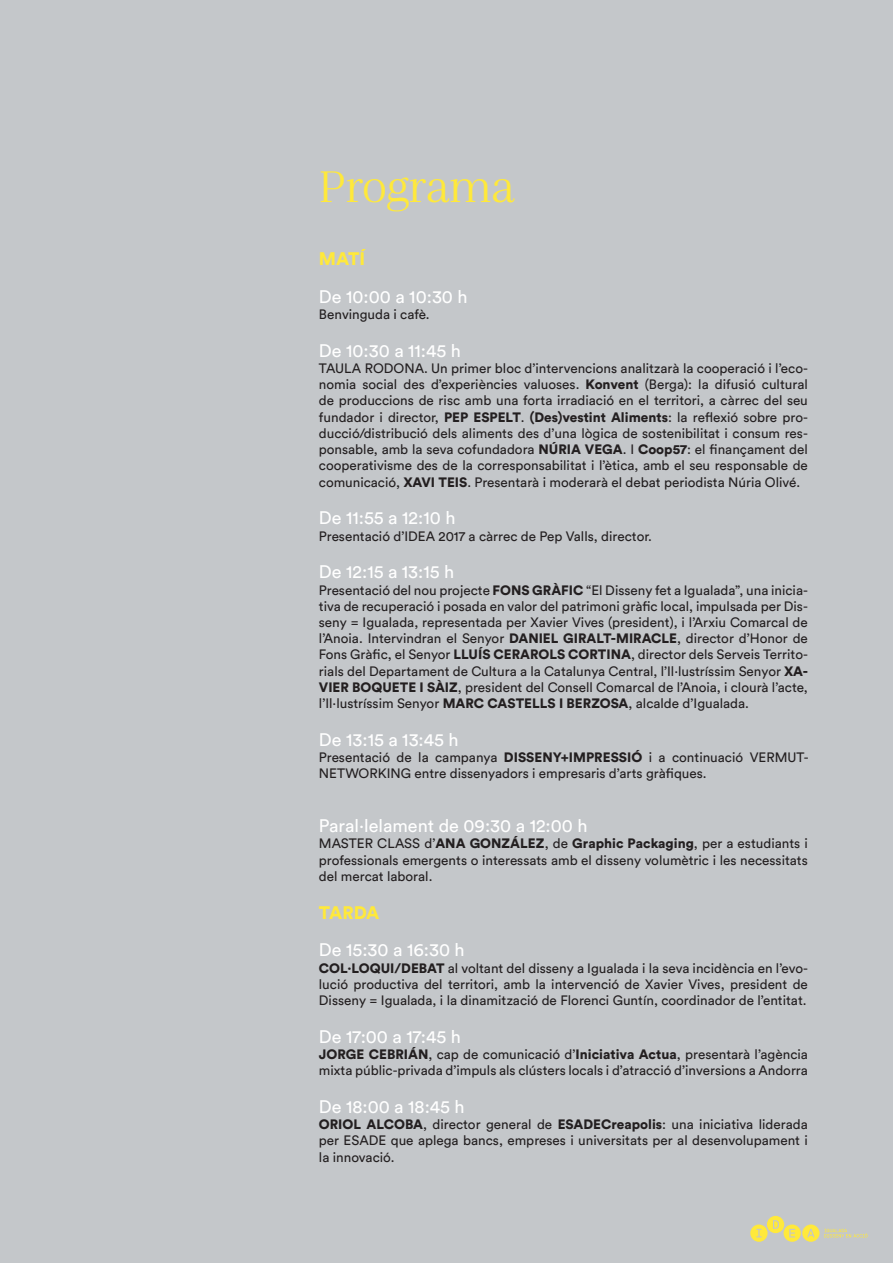
<style>
.page{position:relative;width:893px;height:1263px;background:#c4c7ca}
.page>*{position:absolute;margin:0;border:0;box-sizing:border-box;transform-origin:0 0}
.t1{font:45px "Jules Text";letter-spacing:-.015em;color:#ffe93b}
.t2{font:18px "Circular Std";color:#fff}
.t3{font:900 18px "Circular Std";color:#ffe93b}
.t4{font:13.5px/16.2px "Circular Std";color:#231f20;text-align:justify}
.s1{font-weight:900}
</style>
<div class="page">
<svg style="left:750px;top:1216px;width:117px;height:26px"></svg>
<h1 class="t1" style="left:319px;top:158px;width:198px">Programa</h1>
<h2 class="t3" style="left:319px;top:247px;width:48px">MATÍ</h2>
<h2 class="t2" style="left:319px;top:286px;width:150px">De 10:00 a 10:30 h</h2>
<p class="t4" style="left:319px;top:306px;width:112px">Benvinguda i cafè.</p>
<h2 class="t2" style="left:319px;top:340px;width:144px">De 10:30 a 11:45 h</h2>
<p class="t4" style="left:319px;top:360px;width:490px">TAULA RODONA. Un primer bloc d’intervencions analitzarà la cooperació i l’eco&shy;nomia social des d’experiències valuoses. <span class="s1">Konvent</span> (Berga): la difusió cultural de produccions de risc amb una forta irradiació en el territori, a càrrec del seu fundador i director, <span class="s1">PEP ESPELT</span>. <span class="s1">(Des)vestint Aliments</span>: la reflexió sobre pro&shy;ducció/distribució dels aliments des d’una lògica de sostenibilitat i consum res&shy;ponsable, amb la seva cofundadora <span class="s1">NÚRIA VEGA</span>. I <span class="s1">Coop57</span>: el finançament del cooperativisme des de la corresponsabilitat i l’ètica, amb el seu responsable de comunicació, <span class="s1">XAVI TEIS</span>. Presentarà i moderarà el debat periodista Núria Olivé.</p>
<h2 class="t2" style="left:319px;top:507px;width:138px">De 11:55 a 12:10 h</h2>
<p class="t4" style="left:319px;top:527px;width:334px">Presentació d’IDEA 2017 a càrrec de Pep Valls, director.</p>
<h2 class="t2" style="left:319px;top:561px;width:137px">De 12:15 a 13:15 h</h2>
<p class="t4" style="left:319px;top:581px;width:490px">Presentació del nou projecte <span class="s1">FONS GRÀFIC</span> “El Disseny fet a Igualada”, una inicia&shy;tiva de recuperació i posada en valor del patrimoni gràfic local, impulsada per Dis&shy;seny = Igualada, representada per Xavier Vives (president), i l’Arxiu Comarcal de l’Anoia. Intervindran el Senyor <span class="s1">DANIEL GIRALT-MIRACLE</span>, director d’Honor de Fons Gràfic, el Senyor <span class="s1">LLUÍS CERAROLS CORTINA</span>, director dels Serveis Territo&shy;rials del Departament de Cultura a la Catalunya Central, l’Il·lustríssim Senyor <span class="s1">XA-VIER BOQUETE I SÀIZ</span>, president del Consell Comarcal de l’Anoia, i clourà l’acte, l’Il·lustríssim Senyor <span class="s1">MARC CASTELLS I BERZOSA</span>, alcalde d’Igualada.</p>
<h2 class="t2" style="left:319px;top:728px;width:141px">De 13:15 a 13:45 h</h2>
<p class="t4" style="left:319px;top:749px;width:491px">Presentació de la campanya <span class="s1">DISSENY+IMPRESSIÓ</span> i a continuació VERMUT-<br>NETWORKING entre dissenyadors i empresaris d’arts gràfiques.</p>
<h2 class="t2" style="left:319px;top:815px;width:270px">Paral·lelament de 09:30 a 12:00 h</h2>
<p class="t4" style="left:319px;top:835px;width:490px">MASTER CLASS d’<span class="s1">ANA GONZÁLEZ</span>, de <span class="s1">Graphic Packaging</span>, per a estudiants i professionals emergents o interessats amb el disseny volumètric i les necessitats del mercat laboral.</p>
<h2 class="t3" style="left:319px;top:900px;width:62px">TARDA</h2>
<h2 class="t2" style="left:319px;top:939px;width:147px">De 15:30 a 16:30 h</h2>
<p class="t4" style="left:319px;top:959px;width:490px"><span class="s1">COL·LOQUI/DEBAT</span> al voltant del disseny a Igualada i la seva incidència en l’evo&shy;lució productiva del territori, amb la intervenció de Xavier Vives, president de Disseny = Igualada, i la dinamització de Florenci Guntín, coordinador de l’entitat.</p>
<h2 class="t2" style="left:319px;top:1025px;width:144px">De 17:00 a 17:45 h</h2>
<p class="t4" style="left:319px;top:1046px;width:491px"><span class="s1">JORGE CEBRIÁN</span>, cap de comunicació d’<span class="s1">Iniciativa Actua</span>, presentarà l’agència mixta públic-privada d’impuls als clústers locals i d’atracció d’inversions a Andorra</p>
<h2 class="t2" style="left:319px;top:1096px;width:147px">De 18:00 a 18:45 h</h2>
<p class="t4" style="left:319px;top:1116px;width:490px"><span class="s1">ORIOL ALCOBA</span>, director general de <span class="s1">ESADECreapolis</span>: una iniciativa liderada per ESADE que aplega bancs, empreses i universitats per al desenvolupament i la innovació.</p>
</div>
